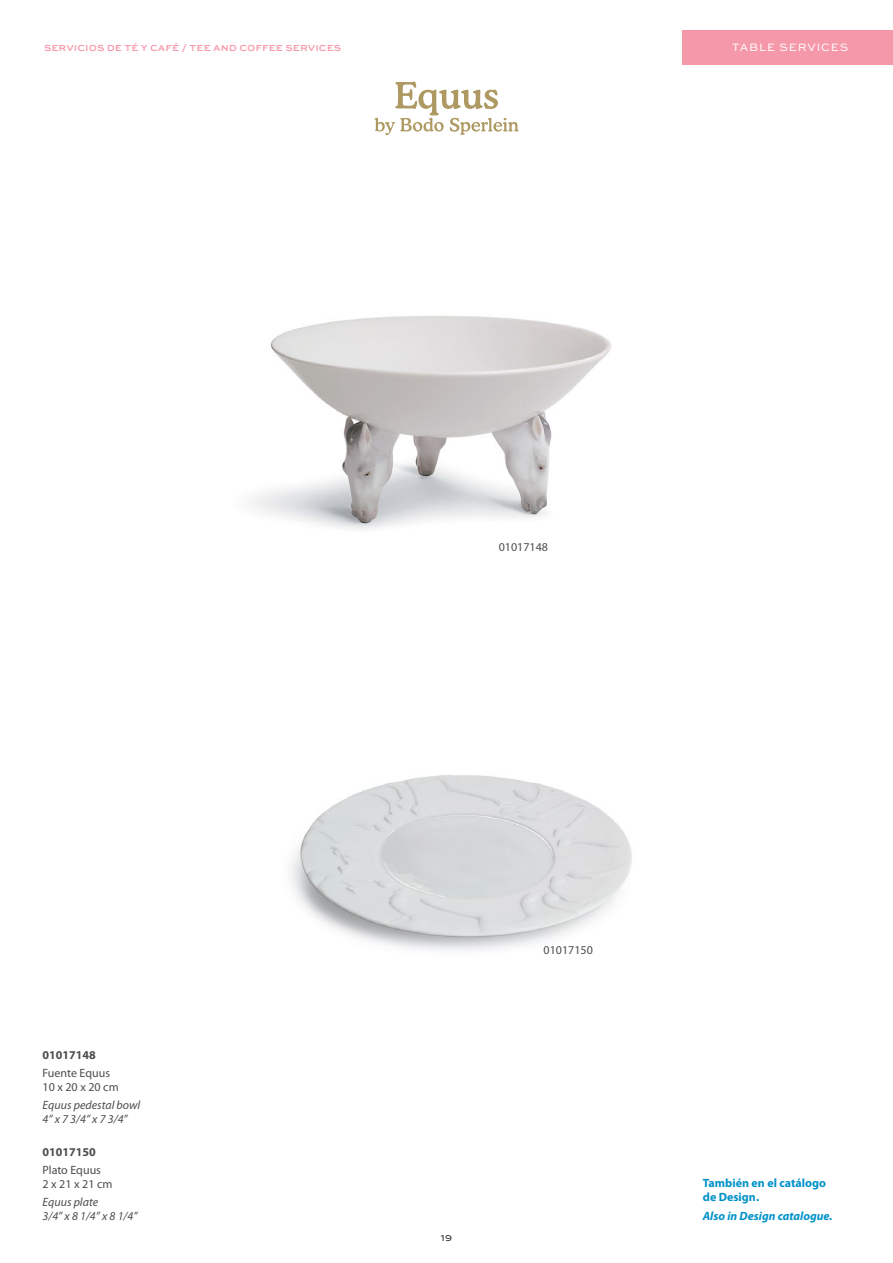
<style>
.page{position:relative;width:893px;height:1263px;background:#fff}
.page>*{position:absolute;margin:0;border:0;box-sizing:border-box;transform-origin:0 0}
.t1{font:italic 12px/14.4px "Myriad Pro";color:#4d4d4f}
.t2{font:12px/14.4px "Myriad Pro";color:#4d4d4f}
.t3{font:700 12px/13.5px "Myriad Pro";color:#0092c8}
.t4{font:italic 700 12px "Myriad Pro";color:#0092c8}
.t5{font:700 12px "Myriad Pro";color:#4d4d4f}
.t6{font:11.25px "Sweet Sans SC";letter-spacing:.075em;color:#fff}
.t7{font:10.5px "Sweet Sans Medium SC";color:#f598aa}
.t8{font:10.5px "Sweet Sans SC";color:#231f20}
</style>
<div class="page">
<img style="left:252px;top:316px;width:359px;height:213px">
<img style="left:291px;top:775px;width:341px;height:176px">
<svg style="left:374px;top:82px;width:145px;height:53px"></svg>
<div style="left:683px;top:31px;width:210px;height:34px;background:#f598aa"></div>
<p class="t7" style="left:44px;top:41px;width:299px">servicios de té y café / tee and coffee services</p>
<p class="t6" style="left:732px;top:41px;width:117px">TABLE SERVICES</p>
<p class="t5" style="left:43px;top:1047px;width:55px">01017148</p>
<p class="t2" style="left:43px;top:1065px;width:78px">Fuente Equus<br>10 x 20 x 20 cm</p>
<p class="t1" style="left:43px;top:1097px;width:99px">Equus pedestal bowl<br>4” x 7 3/4” x 7 3/4”</p>
<p class="t5" style="left:43px;top:1144px;width:55px">01017150</p>
<p class="t2" style="left:43px;top:1162px;width:71px">Plato Equus<br>2 x 21 x 21 cm</p>
<p class="t1" style="left:43px;top:1194px;width:96px">Equus plate<br>3/4” x 8 1/4” x 8 1/4”</p>
<p class="t2" style="left:499px;top:540px;width:51px">01017148</p>
<p class="t2" style="left:544px;top:943px;width:51px">01017150</p>
<p class="t8" style="left:441px;top:1232px;width:13px">19</p>
<p class="t3" style="left:703px;top:1176px;width:125px">También en el catálogo de Design.</p>
<p class="t4" style="left:703px;top:1210px;width:131px">Also in Design catalogue.</p>
</div>
